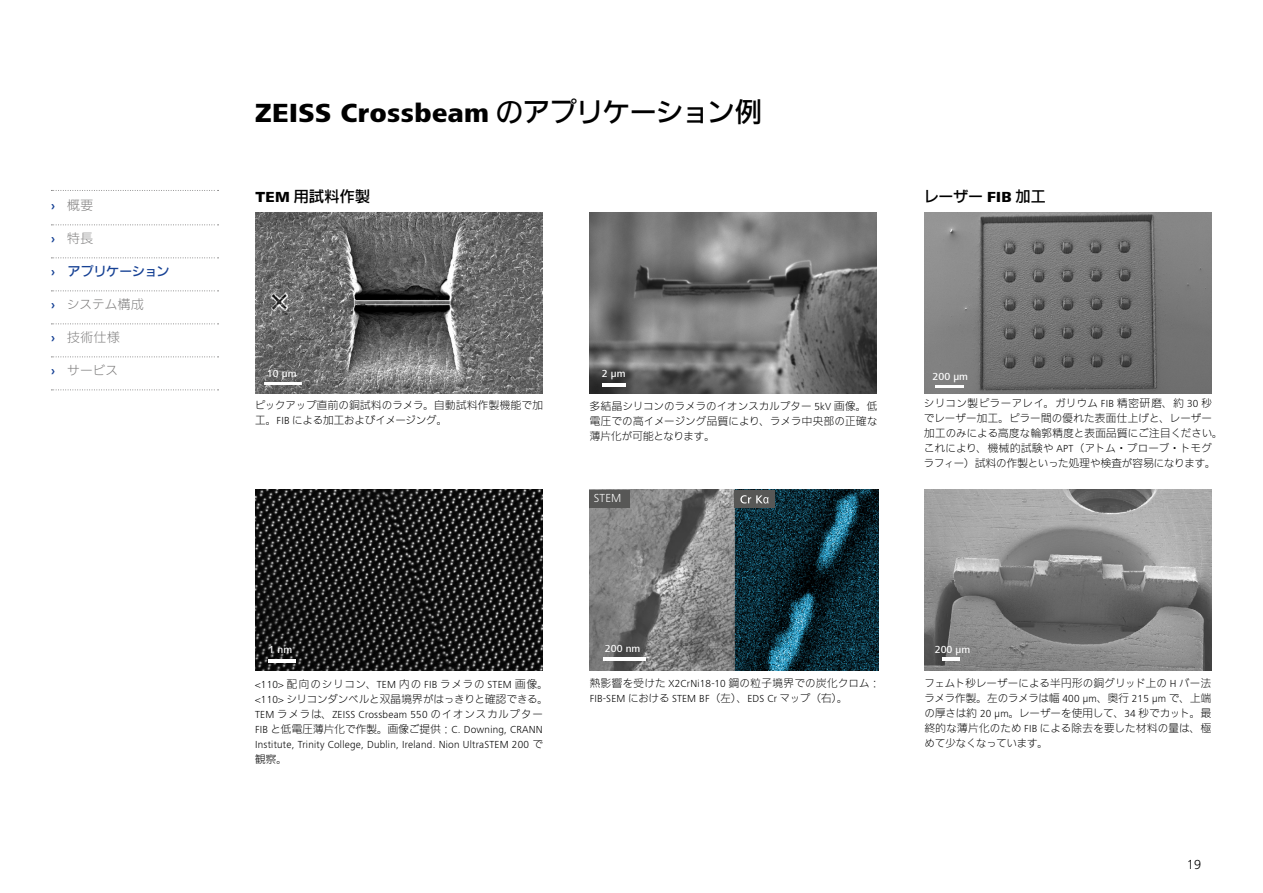
<style>
.page{position:relative;width:1263px;height:893px;background:#fff}
.page>*{position:absolute;margin:0;border:0;box-sizing:border-box;transform-origin:0 0}
.t1{font:800 27px "ZEISS Frutiger Next W1 G";letter-spacing:.02em;color:#000}
.t2{font:500 15px "Iwa N Go Pro";letter-spacing:.02em;color:#000}
.t3{font:300 13.5px "ZEISS Frutiger Next W1 G";color:#000}
.t4{font:300 12.75px "Iwa N Go Pro";letter-spacing:.02em;color:#7c7b7b}
.t5{font:500 12.75px "Iwa N Go Pro";letter-spacing:.005em;color:#164194}
.t6{font:300 12px "ZEISS Frutiger Next W1 G";color:#fff}
.t7{font:300 10.5px/15px "Iwa N Go Pro";letter-spacing:.02em;color:#000;text-align:justify}
.t8{font:300 10.5px/15px "ZEISS Frutiger Next W1 G";letter-spacing:.025em;color:#000;text-align:justify}
.t9{font:300 10.5px/15px "Iwa N Go Pro";color:#000}
.t10{font:500 10.5px "ZEISS Frutiger Next W1 G";letter-spacing:.005em;color:#fff}
.s1{font-family:"ZEISS Frutiger Next W1 G";font-weight:700;color:#164194}
.s2{font-family:"ZEISS Frutiger Next W1 G";font-weight:700}
.s3{font-family:"Iwa N Go Pro";font-weight:500}
.s4{font-family:"ZEISS Frutiger Next W1 G";font-weight:800}
.s5{font-family:"ZEISS Frutiger Next W1 G"}
.s6{font-family:"Iwa N Go Pro"}
</style>
<div class="page">
<img style="left:925px;top:490px;width:287px;height:180px">
<img style="left:255px;top:489px;width:288px;height:181px">
<img style="left:255px;top:213px;width:288px;height:180px">
<img style="left:590px;top:490px;width:289px;height:180px">
<hr style="left:603px;top:658px;width:42px;height:3px;background:#fff">
<img style="left:925px;top:213px;width:286px;height:180px">
<img style="left:590px;top:213px;width:286px;height:180px">
<hr style="left:602px;top:383px;width:24px;height:3px;background:#fff">
<hr style="left:264px;top:382px;width:38px;height:3px;background:#fff">
<hr style="left:268px;top:659px;width:28px;height:3px;background:#fff">
<hr style="left:935px;top:385px;width:28px;height:2px;background:#fff">
<hr style="left:943px;top:658px;width:17px;height:3px;background:#fff">
<div style="left:590px;top:490px;width:40px;height:18px;background:#575756"></div>
<div style="left:734px;top:490px;width:40px;height:18px;background:#575756"></div>
<svg style="left:740px;top:495px;width:28px;height:8px"></svg>
<svg style="left:51px;top:190px;width:168px;height:1px"></svg>
<svg style="left:51px;top:224px;width:168px;height:1px"></svg>
<svg style="left:51px;top:257px;width:168px;height:1px"></svg>
<svg style="left:51px;top:290px;width:168px;height:1px"></svg>
<svg style="left:51px;top:323px;width:168px;height:1px"></svg>
<svg style="left:51px;top:356px;width:168px;height:1px"></svg>
<svg style="left:51px;top:389px;width:168px;height:1px"></svg>
<p class="t4" style="left:51px;top:196px;width:44px"><span class="s1">›</span> 概要</p>
<p class="t4" style="left:51px;top:229px;width:44px"><span class="s1">›</span> 特長</p>
<p class="t5" style="left:51px;top:262px;width:120px"><span class="s2">›</span> アプリケーション</p>
<p class="t4" style="left:51px;top:295px;width:94px"><span class="s1">›</span> システム構成</p>
<p class="t4" style="left:51px;top:328px;width:70px"><span class="s1">›</span> 技術仕様</p>
<p class="t4" style="left:51px;top:361px;width:69px"><span class="s1">›</span> サービス</p>
<h1 class="t1" style="left:255px;top:93px;width:508px">ZEISS Crossbeam <span class="s3">のアプリケーション例</span></h1>
<h2 class="t2" style="left:256px;top:185px;width:116px"><span class="s4">TEM</span> 用試料作製</h2>
<h2 class="t2" style="left:924px;top:185px;width:124px">レーザー <span class="s4">FIB</span> 加工</h2>
<p class="t10" style="left:267px;top:366px;width:31px">10 µm</p>
<p class="t9" style="left:255px;top:397px;width:290px">ピックアップ直前の銅試料のラメラ。自動試料作製機能で加工。<span class="s5">FIB</span> による加工およびイメージング。</p>
<p class="t10" style="left:602px;top:366px;width:25px">2 µm</p>
<p class="t10" style="left:932px;top:369px;width:37px">200 µm</p>
<p class="t7" style="left:590px;top:397px;width:289px">多結晶シリコンのラメラのイオンスカルプター <span class="s5">5kV</span> 画像。低電圧での高イメージング品質により、ラメラ中央部の正確な薄片化が可能となります。</p>
<p class="t6" style="left:594px;top:490px;width:29px">STEM</p>
<p class="t7" style="left:924px;top:394px;width:300px;text-align:left">シリコン製ピラーアレイ。ガリウム <span class="s5">FIB</span> 精密研磨、約 <span class="s5">30</span> 秒でレーザー加工。ピラー間の優れた表面仕上げと、レーザー加工のみによる高度な輪郭精度と表面品質にご注目ください。これにより、機械的試験や <span class="s5">APT</span>（アトム・プローブ・トモグラフィー）試料の作製といった処理や検査が容易になります。</p>
<p class="t10" style="left:605px;top:641px;width:37px">200 nm</p>
<p class="t10" style="left:269px;top:642px;width:25px">1 nm</p>
<p class="t10" style="left:935px;top:642px;width:37px">200 µm</p>
<p class="t7" style="left:255px;top:676px;width:294px"><span class="s5">&lt;110&gt;</span> 配向のシリコン、<span class="s5">TEM</span> 内の <span class="s5">FIB</span> ラメラの <span class="s5">STEM</span> 画像。<span class="s5">&lt;110&gt;</span> シリコンダンベルと双晶境界がはっきりと確認できる。</p>
<p class="t8" style="left:255px;top:706px;width:289px">TEM <span class="s6">ラメラは、</span>ZEISS Crossbeam 550 <span class="s6">のイオンスカルプター</span>FIB <span class="s6">と低電圧薄片化で作製。画像ご提供：</span>C. Downing, CRANN Institute, Trinity College, Dublin, Ireland. Nion UltraSTEM 200 <span class="s6">で</span></p>
<p class="t7" style="left:255px;top:751px;width:33px">観察。</p>
<p class="t7" style="left:590px;top:674px;width:292px">熱影響を受けた <span class="s5">X2CrNi18-10</span> 鋼の粒子境界での炭化クロム：</p>
<p class="t8" style="left:590px;top:690px;width:260px">FIB-SEM <span class="s6">における</span> STEM BF<span class="s6">（左）、</span>EDS Cr <span class="s6">マップ（右）。</span></p>
<p class="t7" style="left:924px;top:674px;width:288px">フェムト秒レーザーによる半円形の銅グリッド上の <span class="s5">H</span> バー法ラメラ作製。左のラメラは幅 <span class="s5">400 µm</span>、奥行 <span class="s5">215 µm</span> で、上端の厚さは約 <span class="s5">20 µm</span>。レーザーを使用して、<span class="s5">34</span> 秒でカット。最終的な薄片化のため <span class="s5">FIB</span> による除去を要した材料の量は、極めて少なくなっています。</p>
<p class="t3" style="left:1187px;top:855px;width:16px">19</p>
</div>
